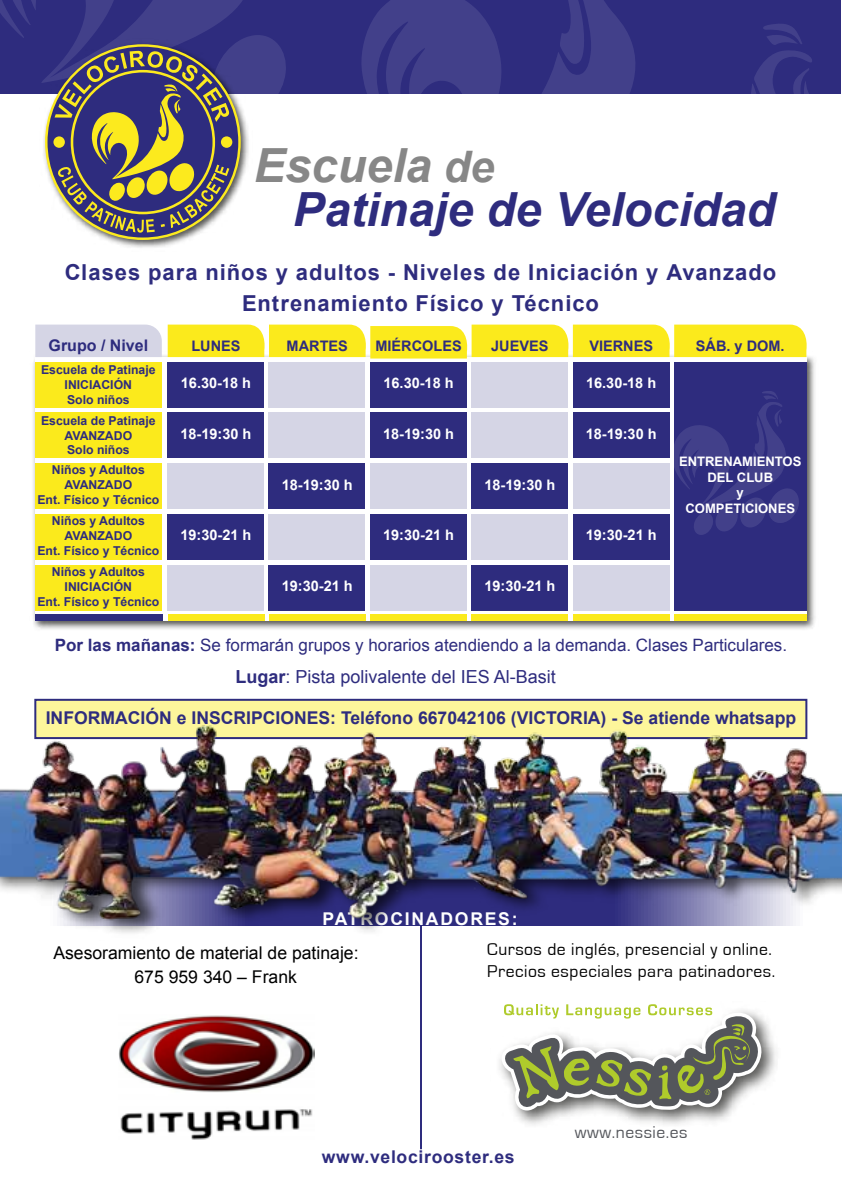
<style>
.page{position:relative;width:842px;height:1191px;background:#fff}
.page>*{position:absolute;margin:0;border:0;box-sizing:border-box;transform-origin:0 0}
.t1{font:italic 700 47px/43.4px "Arial";color:#2e2c7e}
.t2{font:700 22px/30px "Arial";letter-spacing:.045em;color:#2e2c7e;text-align:center}
.t3{font:18px "Arial";color:#2e2c7e}
.t4{font:700 17.6px "Arial";color:#2e2c7e}
.t5{font:17.6px/22px "Eurostile";letter-spacing:.03em;color:#000101}
.t6{font:17.6px "Arial";color:#000101}
.t7{font:700 17.6px "Arial";letter-spacing:.04em;color:#2e2c7e}
.t8{font:700 17.6px "Arial";letter-spacing:.1em;color:#fff}
.t9{font:17.6px "Eurostile";letter-spacing:.03em;color:#54565b}
.t10{font:17px "Arial";color:#2e2c7e}
.t11{font:700 16px "Arial";color:#2e2c7e}
.t12{font:700 14.6px "Arial";color:#fff}
.t13{font:700 14.6px "Arial";color:#2e2c7e}
.t14{font:700 13px/15.6px "Arial";color:#fff;text-align:center}
.t15{font:700 12.2px/14.8px "Arial";color:#2e2c7e;text-align:center}
.s1{color:#878787}
.s2{font-size:43.4px;color:#878787}
.s3{font-weight:700}
</style>
<div class="page">
<div style="left:0;top:0;width:840px;height:94px;background:#2e2c7e"></div>
<img style="left:119px;top:1015px;width:195px;height:125px">
<img style="left:33px;top:351px;width:782px;height:279px">
<div style="left:35px;top:357px;width:771px;height:264px;background:#fff"></div>
<div style="left:168px;top:362px;width:96px;height:45px;background:#2e2c7e"></div>
<div style="left:168px;top:614px;width:96px;height:7px;background:#fbea1c"></div>
<div style="left:168px;top:463px;width:96px;height:46px;background:#d5d5e5"></div>
<div style="left:168px;top:413px;width:96px;height:45px;background:#2e2c7e"></div>
<div style="left:168px;top:565px;width:96px;height:45px;background:#d5d5e5"></div>
<div style="left:168px;top:514px;width:96px;height:45px;background:#2e2c7e"></div>
<div style="left:269px;top:614px;width:97px;height:7px;background:#fbea1c"></div>
<div style="left:269px;top:565px;width:96px;height:45px;background:#2e2c7e"></div>
<div style="left:269px;top:514px;width:96px;height:45px;background:#d5d5e5"></div>
<div style="left:269px;top:463px;width:96px;height:46px;background:#2e2c7e"></div>
<div style="left:269px;top:413px;width:96px;height:45px;background:#d5d5e5"></div>
<div style="left:269px;top:362px;width:96px;height:45px;background:#d5d5e5"></div>
<div style="left:370px;top:614px;width:97px;height:7px;background:#fbea1c"></div>
<div style="left:370px;top:362px;width:96px;height:45px;background:#2e2c7e"></div>
<div style="left:370px;top:413px;width:96px;height:45px;background:#2e2c7e"></div>
<div style="left:370px;top:463px;width:96px;height:46px;background:#d5d5e5"></div>
<div style="left:370px;top:514px;width:96px;height:45px;background:#2e2c7e"></div>
<div style="left:370px;top:565px;width:96px;height:45px;background:#d5d5e5"></div>
<div style="left:472px;top:614px;width:96px;height:7px;background:#fbea1c"></div>
<div style="left:471px;top:565px;width:97px;height:45px;background:#2e2c7e"></div>
<div style="left:471px;top:514px;width:97px;height:45px;background:#d5d5e5"></div>
<div style="left:471px;top:463px;width:97px;height:46px;background:#2e2c7e"></div>
<div style="left:471px;top:413px;width:97px;height:45px;background:#d5d5e5"></div>
<div style="left:471px;top:362px;width:97px;height:45px;background:#d5d5e5"></div>
<div style="left:573px;top:614px;width:96px;height:7px;background:#fbea1c"></div>
<div style="left:572px;top:565px;width:97px;height:45px;background:#d5d5e5"></div>
<div style="left:572px;top:514px;width:97px;height:45px;background:#2e2c7e"></div>
<div style="left:572px;top:463px;width:97px;height:46px;background:#d5d5e5"></div>
<div style="left:572px;top:413px;width:97px;height:45px;background:#2e2c7e"></div>
<div style="left:572px;top:362px;width:97px;height:45px;background:#2e2c7e"></div>
<div style="left:674px;top:614px;width:132px;height:7px;background:#fbea1c"></div>
<div style="left:674px;top:362px;width:132px;height:248px;background:#2e2c7e"></div>
<svg style="left:168px;top:324px;width:640px;height:34px;background:#fbec32"></svg>
<div style="left:35px;top:413px;width:127px;height:45px;background:#fbea1c"></div>
<div style="left:35px;top:362px;width:127px;height:45px;background:#fbea1c"></div>
<div style="left:35px;top:463px;width:127px;height:46px;background:#fbea1c"></div>
<div style="left:35px;top:514px;width:127px;height:45px;background:#fbea1c"></div>
<div style="left:35px;top:565px;width:127px;height:45px;background:#fbea1c"></div>
<div style="left:35px;top:614px;width:127px;height:7px;background:#2e2c7e"></div>
<div style="left:35px;top:324px;width:127px;height:33px;background:#d5d5e5"></div>
<svg style="left:674px;top:391px;width:125px;height:144px"></svg>
<svg style="left:361px;top:0;width:186px;height:94px;fill:#42408a"></svg>
<svg style="left:547px;top:0;width:265px;height:94px"></svg>
<img style="left:499px;top:1021px;width:278px;height:104px">
<svg style="left:501px;top:1004px;width:264px;height:108px"></svg>
<hr style="left:420px;top:925px;width:2px;height:224px;background:#2e2c7e">
<img style="left:93px;top:233px;width:106px;height:15px">
<svg style="left:0;top:0;width:286px;height:233px"></svg>
<img style="left:0;top:698px;width:842px;height:235px">
<h1 class="t1" style="left:293px;top:146px;width:484px;text-indent:-39px"><span class="s1">Escuela</span> <span class="s2">de<br></span>Patinaje de Velocidad</h1>
<h2 class="t2" style="left:65px;top:258px;width:713px">Clases para niños y adultos - Niveles de Iniciación y Avanzado<br>Entrenamiento Físico y Técnico</h2>
<h3 class="t11" style="left:49px;top:334px;width:101px">Grupo / Nivel</h3>
<p class="t15" style="left:41px;top:363px;width:116px">Escuela de Patinaje<br>INICIACIÓN<br>Solo niños</p>
<p class="t15" style="left:41px;top:414px;width:116px">Escuela de Patinaje<br>AVANZADO<br>Solo niños</p>
<p class="t15" style="left:37px;top:463px;width:124px">Niños y Adultos<br>AVANZADO<br>Ent. Físico y Técnico</p>
<p class="t15" style="left:37px;top:514px;width:124px">Niños y Adultos<br>AVANZADO<br>Ent. Físico y Técnico</p>
<p class="t15" style="left:37px;top:565px;width:124px">Niños y Adultos<br>INICIACIÓN<br>Ent. Físico y Técnico</p>
<p class="t13" style="left:191px;top:336px;width:51px">LUNES</p>
<p class="t12" style="left:181px;top:373px;width:72px">16.30-18 h</p>
<p class="t12" style="left:180px;top:424px;width:72px">18-19:30 h</p>
<p class="t12" style="left:180px;top:526px;width:72px">19:30-21 h</p>
<p class="t13" style="left:287px;top:336px;width:63px">MARTES</p>
<p class="t13" style="left:375px;top:336px;width:88px">MIÉRCOLES</p>
<p class="t13" style="left:491px;top:336px;width:59px">JUEVES</p>
<p class="t13" style="left:589px;top:336px;width:65px">VIERNES</p>
<p class="t13" style="left:696px;top:336px;width:90px">SÁB. y DOM.</p>
<p class="t12" style="left:383px;top:373px;width:72px">16.30-18 h</p>
<p class="t12" style="left:586px;top:373px;width:72px">16.30-18 h</p>
<p class="t12" style="left:383px;top:424px;width:72px">18-19:30 h</p>
<p class="t12" style="left:586px;top:424px;width:72px">18-19:30 h</p>
<p class="t12" style="left:282px;top:475px;width:72px">18-19:30 h</p>
<p class="t12" style="left:484px;top:475px;width:72px">18-19:30 h</p>
<p class="t14" style="left:679px;top:454px;width:124px">ENTRENAMIENTOS<br>DEL CLUB<br>y<br>COMPETICIONES</p>
<p class="t12" style="left:383px;top:526px;width:72px">19:30-21 h</p>
<p class="t12" style="left:586px;top:526px;width:72px">19:30-21 h</p>
<p class="t12" style="left:282px;top:576px;width:72px">19:30-21 h</p>
<p class="t12" style="left:484px;top:576px;width:72px">19:30-21 h</p>
<h3 class="t10" style="left:55px;top:634px;width:734px"><span class="s3">Por las mañanas:</span> Se formarán grupos y horarios atendiendo a la demanda. Clases Particulares.</h3>
<h3 class="t3" style="left:236px;top:665px;width:322px"><span class="s3">Lugar</span>: Pista polivalente del IES Al-Basit</h3>
<h3 class="t4" style="left:46px;top:706px;width:752px">INFORMACIÓN e INSCRIPCIONES: Teléfono 667042106 (VICTORIA) - Se atiende whatsapp</h3>
<h3 class="t8" style="left:323px;top:907px;width:197px">PATROCINADORES:</h3>
<h3 class="t6" style="left:53px;top:941px;width:307px">Asesoramiento de material de patinaje:</h3>
<h3 class="t5" style="left:487px;top:939px;width:289px">Cursos de inglés, presencial y online.<br>Precios especiales para patinadores.</h3>
<h3 class="t6" style="left:134px;top:964px;width:164px">675 959 340 – Frank</h3>
<h3 class="t7" style="left:322px;top:1145px;width:194px">www.velocirooster.es</h3>
<h3 class="t9" style="left:575px;top:1122px;width:114px">www.nessie.es</h3>
</div>
